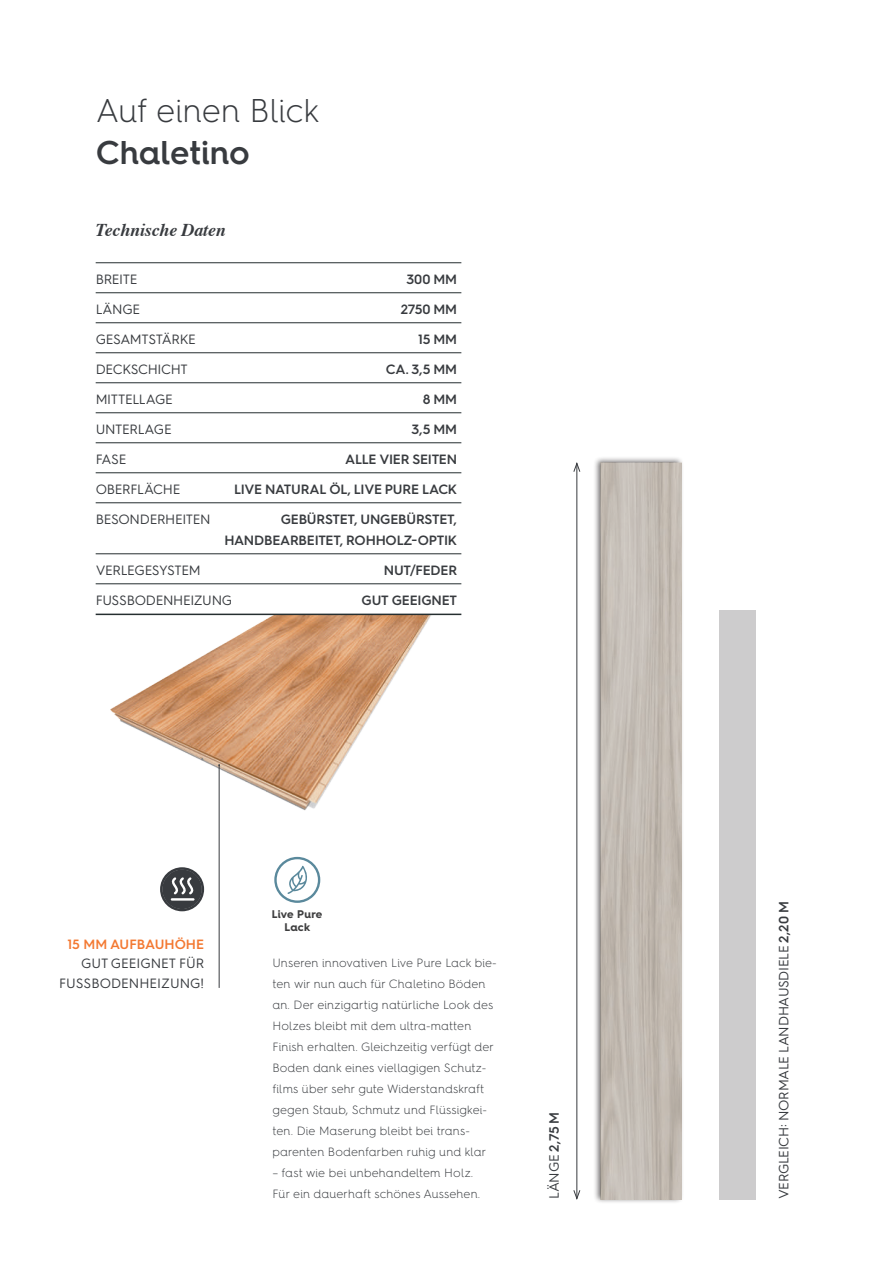
<style>
.page{position:relative;width:893px;height:1263px;background:#fff}
.page>*{position:absolute;margin:0;border:0;box-sizing:border-box;transform-origin:0 0}
.t1{font:300 33px "Hurme Geometric Sans 4";letter-spacing:-.005em;color:#383b3f}
.t2{font:600 33px "Hurme Geometric Sans 4";color:#383b3f}
.t3{font:italic 700 18px "Times";letter-spacing:-.01em;color:#383b3f}
.t4{font:13.5px "Hurme Geometric Sans 4";letter-spacing:-.02em;color:#383b3f}
.t5{font:600 13.5px/21px "Hurme Geometric Sans 4";letter-spacing:-.015em;color:#383b3f;text-align:right}
.t6{font:13.5px/19.5px "Hurme Geometric Sans 4";color:#383b3f;text-align:right}
.t7{font:600 13.5px "Hurme Geometric Sans 4";color:#f37932}
.t8{font:300 12px/21px "Hurme Geometric Sans 4";letter-spacing:.01em;color:#383b3f}
.t9{font:700 11.1px/13.4px "Hurme Geometric Sans 4";letter-spacing:.01em;color:#3e3e3f;text-align:center}
.s1{font-weight:600}
</style>
<div class="page">
<img style="left:111px;top:615px;width:324px;height:195px">
<hr style="left:577px;top:463px;width:1px;height:735px;background:#383b3f">
<svg style="left:573px;top:462px;width:7px;height:10px"></svg>
<svg style="left:573px;top:1190px;width:7px;height:10px"></svg>
<svg style="left:160px;top:867px;width:44px;height:44px"></svg>
<svg style="left:162px;top:869px;width:40px;height:40px"></svg>
<hr style="left:219px;top:765px;width:1px;height:223px;background:#383b3f">
<hr style="left:96px;top:262px;width:365px;height:1px;background:#252e30">
<hr style="left:96px;top:292px;width:365px;height:1px;background:#252e30">
<hr style="left:96px;top:322px;width:365px;height:1px;background:#252e30">
<hr style="left:96px;top:352px;width:365px;height:1px;background:#252e30">
<hr style="left:96px;top:382px;width:365px;height:1px;background:#252e30">
<hr style="left:96px;top:412px;width:365px;height:1px;background:#252e30">
<hr style="left:96px;top:442px;width:365px;height:1px;background:#252e30">
<hr style="left:96px;top:472px;width:365px;height:1px;background:#252e30">
<hr style="left:96px;top:502px;width:365px;height:1px;background:#252e30">
<hr style="left:96px;top:553px;width:365px;height:1px;background:#252e30">
<hr style="left:96px;top:583px;width:365px;height:1px;background:#252e30">
<hr style="left:96px;top:614px;width:365px;height:1px;background:#252e30">
<div style="left:593px;top:456px;width:92px;height:747px;background:#231f20;opacity:.65"></div>
<img style="left:601px;top:463px;width:80px;height:736px">
<div style="left:719px;top:610px;width:37px;height:589px;background:#cdcccd"></div>
<svg style="left:274px;top:857px;width:46px;height:46px"></svg>
<h1 class="t1" style="left:96px;top:88px;width:225px">Auf einen Blick</h1>
<h1 class="t2" style="left:96px;top:130px;width:156px">Chaletino</h1>
<h2 class="t3" style="left:96px;top:213px;width:132px">Technische Daten</h2>
<p class="t4" style="left:96px;top:270px;width:43px">BREITE</p>
<p class="t5" style="left:406px;top:269px;width:52px">300 MM</p>
<p class="t4" style="left:96px;top:300px;width:46px">LÄNGE</p>
<p class="t5" style="left:401px;top:299px;width:58px">2750 MM</p>
<p class="t4" style="left:96px;top:330px;width:102px">GESAMTSTÄRKE</p>
<p class="t5" style="left:418px;top:329px;width:40px">15 MM</p>
<p class="t4" style="left:96px;top:360px;width:94px">DECKSCHICHT</p>
<p class="t5" style="left:386px;top:359px;width:73px">CA. 3,5 MM</p>
<p class="t4" style="left:96px;top:390px;width:79px">MITTELLAGE</p>
<p class="t5" style="left:423px;top:389px;width:36px">8 MM</p>
<p class="t4" style="left:96px;top:420px;width:78px">UNTERLAGE</p>
<p class="t5" style="left:412px;top:419px;width:47px">3,5 MM</p>
<p class="t4" style="left:96px;top:450px;width:32px">FASE</p>
<p class="t5" style="left:345px;top:449px;width:113px">ALLE VIER SEITEN</p>
<p class="t4" style="left:96px;top:480px;width:86px">OBERFLÄCHE</p>
<p class="t5" style="left:234px;top:479px;width:225px">LIVE NATURAL ÖL, LIVE PURE LACK</p>
<p class="t4" style="left:96px;top:510px;width:116px">BESONDERHEITEN</p>
<p class="t5" style="left:224px;top:509px;width:234px">GEBÜRSTET, UNGEBÜRSTET,<br>HANDBEARBEITET, ROHHOLZ-OPTIK</p>
<p class="t4" style="left:96px;top:561px;width:107px">VERLEGESYSTEM</p>
<p class="t5" style="left:384px;top:560px;width:75px">NUT/FEDER</p>
<p class="t4" style="left:96px;top:591px;width:138px">FUSSBODENHEIZUNG</p>
<p class="t5" style="left:362px;top:590px;width:97px">GUT GEEIGNET</p>
<p class="t7" style="left:67px;top:935px;width:138px">15 MM AUFBAUHÖHE</p>
<p class="t6" style="left:59px;top:953px;width:147px">GUT GEEIGNET FÜR<br>FUSSBODENHEIZUNG!</p>
<p class="t9" style="left:272px;top:907px;width:52px">Live Pure<br>Lack</p>
<p class="t8" style="left:272px;top:951px;width:226px">Unseren innovativen Live Pure Lack bie&shy;ten wir nun auch für Chaletino Böden an. Der einzigartig natürliche Look des Holzes bleibt mit dem ultra-matten Finish erhalten. Gleichzeitig verfügt der Boden dank eines viellagigen Schutz&shy;films über sehr gute Widerstandskraft gegen Staub, Schmutz und Flüssigkei&shy;ten. Die Maserung bleibt bei trans&shy;parenten Bodenfarben ruhig und klar</p>
<p class="t8" style="left:272px;top:1161px;width:209px">– fast wie bei unbehandeltem Holz.<br>Für ein dauerhaft schönes Aussehen.</p>
<p class="t4" style="left:544px;top:1199px;width:89px;rotate:-90deg">LÄNGE <span class="s1">2,75 M</span></p>
<p class="t4" style="left:774px;top:1199px;width:299px;rotate:-90deg">VERGLEICH: NORMALE LANDHAUSDIELE <span class="s1">2,20 M</span></p>
</div>
